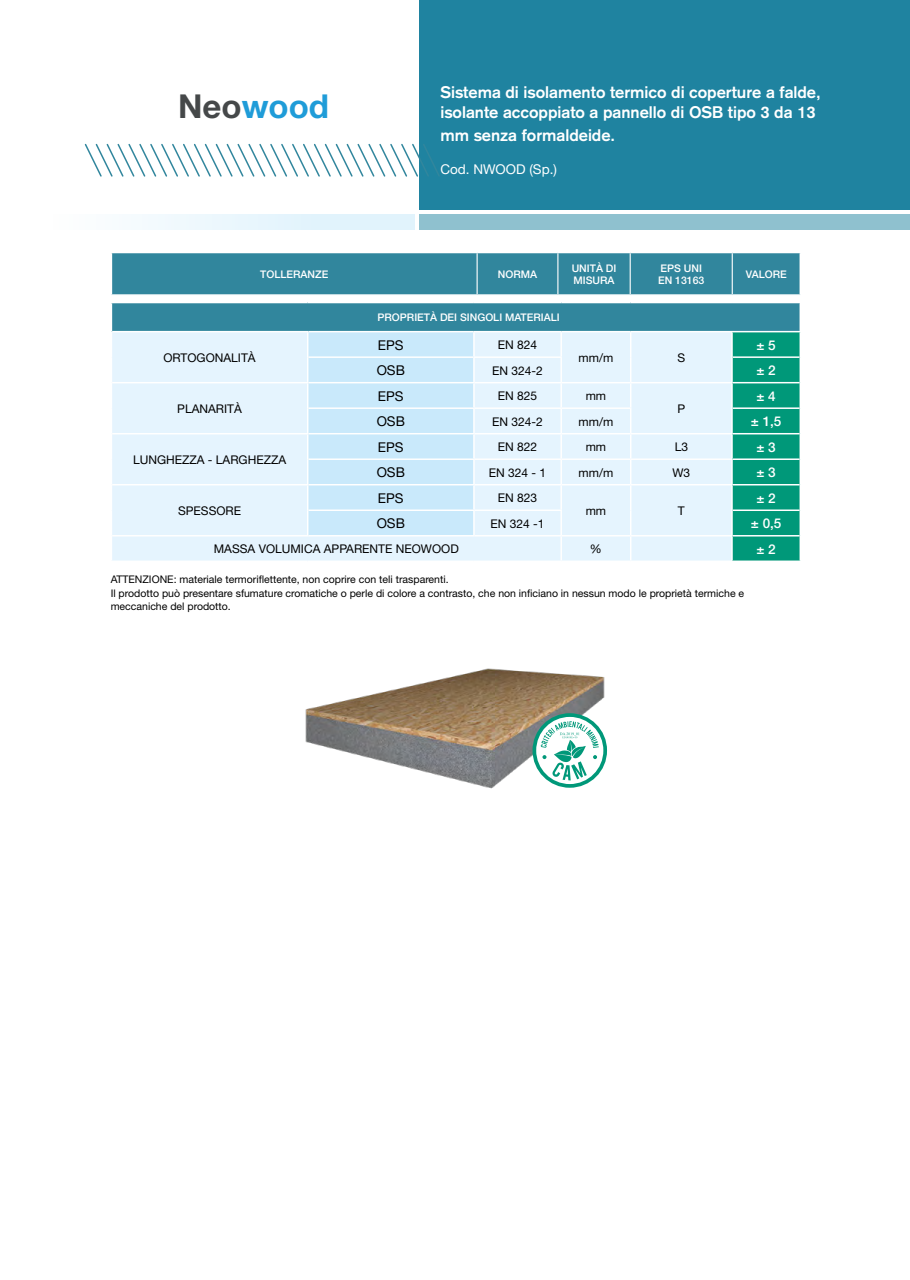
<style>
.page{position:relative;width:910px;height:1280px;background:#fff}
.page>*{position:absolute;margin:0;border:0;box-sizing:border-box;transform-origin:0 0}
.t1{font:700 33px "Helvetica Neue";color:#1f9cd8}
.t2{font:700 16.5px/19.8px "Akzidenz Grotesk";color:#fff}
.t3{font:13.5px "Helvetica Neue";color:#000}
.t4{font:500 13.5px "Helvetica Neue";color:#fff}
.t5{font:13.5px "Helvetica Neue";color:#fff}
.t6{font:12px "Helvetica Neue";color:#000}
.t7{font:10.5px/13.5px "Helvetica Neue";color:#000}
.t8{font:500 10.5px/12px "Helvetica Neue";color:#fff}
.s1{color:#454849}
</style>
<div class="page">
<div style="left:419px;top:214px;width:491px;height:16px;background:#8fc1cf"></div>
<div style="left:419px;top:0;width:491px;height:210px;background:#1f83a0"></div>
<div style="left:0;top:214px;width:415px;height:16px;background:linear-gradient(to right,#fff,#dbf1fc)"></div>
<svg style="left:84px;top:143px;width:356px;height:34px"></svg>
<div style="left:112px;top:253px;width:687px;height:41px;background:#31869d"></div>
<hr style="left:477px;top:253px;width:1px;height:41px;background:#fff">
<hr style="left:557px;top:253px;width:1px;height:41px;background:#fff">
<hr style="left:630px;top:253px;width:1px;height:41px;background:#fff">
<hr style="left:732px;top:253px;width:1px;height:41px;background:#fff">
<div style="left:111px;top:303px;width:689px;height:29px;background:#31869d"></div>
<div style="left:112px;top:332px;width:195px;height:228px;background:#e5f4fe"></div>
<svg style="left:111px;top:303px;width:1px;height:29px"></svg>
<hr style="left:799px;top:303px;width:2px;height:28px;background:#fff">
<hr style="left:631px;top:331px;width:101px;height:1px;background:#fff">
<hr style="left:473px;top:331px;width:88px;height:1px;background:#fff">
<hr style="left:561px;top:331px;width:70px;height:1px;background:#fff">
<hr style="left:308px;top:331px;width:165px;height:1px;background:#fff">
<hr style="left:732px;top:331px;width:69px;height:1px;background:#fff">
<hr style="left:112px;top:331px;width:196px;height:1px;background:#fff">
<hr style="left:112px;top:382px;width:196px;height:1px;background:#fff">
<hr style="left:112px;top:433px;width:196px;height:1px;background:#fff">
<hr style="left:112px;top:484px;width:196px;height:1px;background:#fff">
<hr style="left:112px;top:535px;width:196px;height:1px;background:#fff">
<svg style="left:307px;top:332px;width:493px;height:229px;background:#c1e5ec"></svg>
<hr style="left:731px;top:510px;width:2px;height:25px;background:#fff">
<hr style="left:731px;top:536px;width:2px;height:24px;background:#fff">
<img style="left:305px;top:668px;width:302px;height:121px">
<svg style="left:534px;top:715px;width:71px;height:71px"></svg>
<div style="left:532px;top:713px;width:75px;height:75px;border:4px solid #009879;border-radius:50%"></div>
<svg style="left:541px;top:721px;width:58px;height:59px"></svg>
<h1 class="t1" style="left:178px;top:86px;width:152px"><span class="s1">Neo</span>wood</h1>
<h2 class="t2" style="left:440px;top:82px;width:382px">Sistema di isolamento termico di coperture a falde, isolante accoppiato a pannello di OSB tipo 3 da 13</h2>
<h2 class="t2" style="left:440px;top:125px;width:176px">mm senza formaldeide.</h2>
<p class="t5" style="left:440px;top:161px;width:118px">Cod. NWOOD (Sp.)</p>
<p class="t8" style="left:260px;top:268px;width:70px">TOLLERANZE</p>
<p class="t8" style="left:498px;top:268px;width:41px">NORMA</p>
<p class="t8" style="left:572px;top:262px;width:46px">UNITÀ DI<br>MISURA</p>
<p class="t8" style="left:658px;top:262px;width:48px">EPS UNI<br>EN 13163</p>
<p class="t8" style="left:746px;top:268px;width:42px">VALORE</p>
<p class="t8" style="left:378px;top:311px;width:184px">PROPRIETÀ DEI SINGOLI MATERIALI</p>
<p class="t6" style="left:163px;top:350px;width:94px">ORTOGONALITÀ</p>
<p class="t3" style="left:378px;top:337px;width:27px">EPS</p>
<p class="t6" style="left:498px;top:338px;width:41px">EN 824</p>
<p class="t6" style="left:579px;top:350px;width:36px">mm/m</p>
<p class="t6" style="left:677px;top:350px;width:9px">S</p>
<p class="t4" style="left:756px;top:337px;width:21px">± 5</p>
<p class="t3" style="left:377px;top:362px;width:30px">OSB</p>
<p class="t6" style="left:492px;top:363px;width:52px">EN 324-2</p>
<p class="t4" style="left:756px;top:362px;width:21px">± 2</p>
<p class="t6" style="left:177px;top:401px;width:66px">PLANARITÀ</p>
<p class="t3" style="left:378px;top:388px;width:27px">EPS</p>
<p class="t6" style="left:498px;top:389px;width:41px">EN 825</p>
<p class="t6" style="left:586px;top:389px;width:22px">mm</p>
<p class="t6" style="left:677px;top:401px;width:9px">P</p>
<p class="t4" style="left:756px;top:388px;width:21px">± 4</p>
<p class="t3" style="left:377px;top:413px;width:30px">OSB</p>
<p class="t6" style="left:492px;top:414px;width:52px">EN 324-2</p>
<p class="t6" style="left:579px;top:414px;width:36px">mm/m</p>
<p class="t4" style="left:751px;top:413px;width:32px">± 1,5</p>
<p class="t6" style="left:133px;top:452px;width:155px">LUNGHEZZA - LARGHEZZA</p>
<p class="t3" style="left:378px;top:439px;width:27px">EPS</p>
<p class="t6" style="left:498px;top:440px;width:41px">EN 822</p>
<p class="t6" style="left:586px;top:440px;width:22px">mm</p>
<p class="t6" style="left:675px;top:440px;width:15px">L3</p>
<p class="t4" style="left:756px;top:439px;width:21px">± 3</p>
<p class="t3" style="left:377px;top:464px;width:30px">OSB</p>
<p class="t6" style="left:489px;top:465px;width:59px">EN 324 - 1</p>
<p class="t6" style="left:579px;top:465px;width:36px">mm/m</p>
<p class="t6" style="left:672px;top:465px;width:19px">W3</p>
<p class="t4" style="left:756px;top:464px;width:21px">± 3</p>
<p class="t3" style="left:378px;top:490px;width:27px">EPS</p>
<p class="t6" style="left:498px;top:491px;width:41px">EN 823</p>
<p class="t4" style="left:756px;top:490px;width:21px">± 2</p>
<p class="t6" style="left:178px;top:504px;width:65px">SPESSORE</p>
<p class="t6" style="left:586px;top:504px;width:22px">mm</p>
<p class="t6" style="left:678px;top:504px;width:8px">T</p>
<p class="t3" style="left:377px;top:515px;width:30px">OSB</p>
<p class="t6" style="left:491px;top:516px;width:56px">EN 324 -1</p>
<p class="t4" style="left:751px;top:515px;width:32px">± 0,5</p>
<p class="t6" style="left:214px;top:542px;width:246px">MASSA VOLUMICA APPARENTE NEOWOOD</p>
<p class="t6" style="left:590px;top:542px;width:13px">%</p>
<p class="t4" style="left:756px;top:541px;width:21px">± 2</p>
<p class="t7" style="left:111px;top:573px;width:635px">ATTENZIONE: materiale termoriflettente, non coprire con teli trasparenti.<br>Il prodotto può presentare sfumature cromatiche o perle di colore a contrasto, che non inficiano in nessun modo le proprietà termiche e meccaniche del prodotto.</p>
</div>
